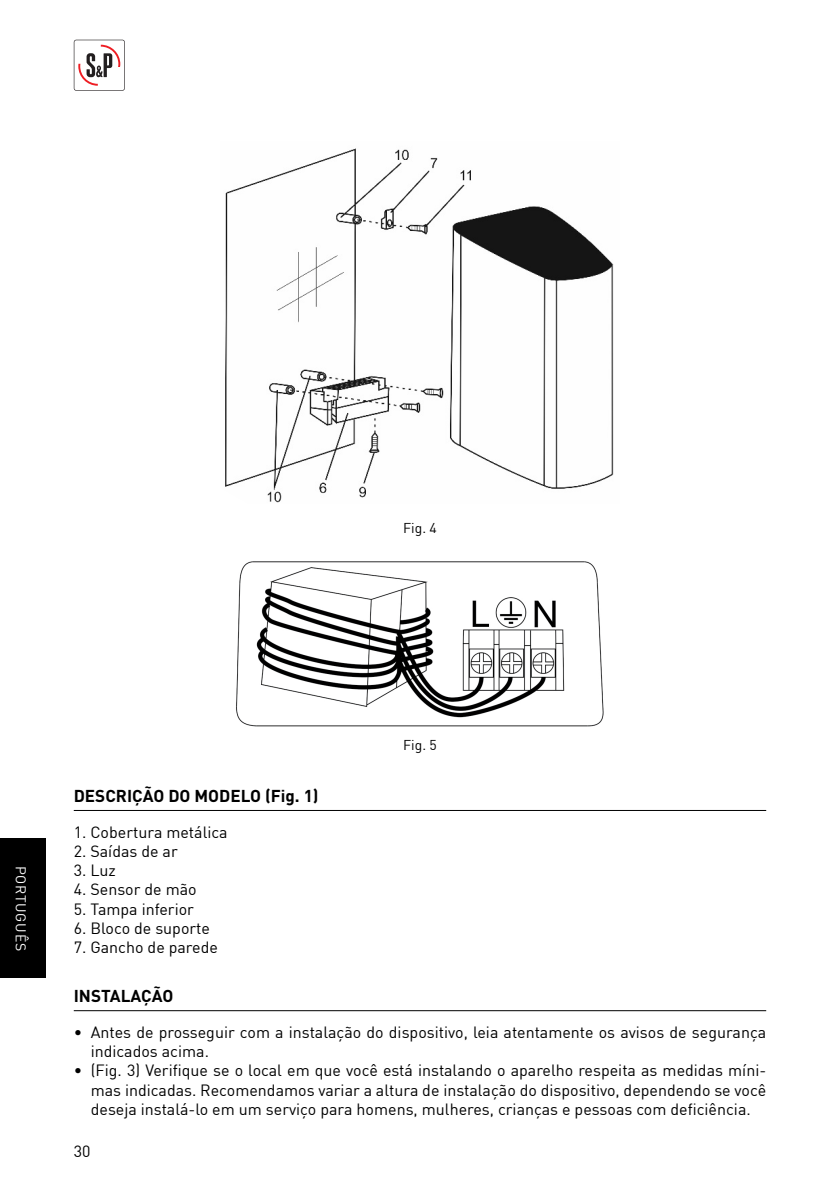
<style>
.page{position:relative;width:840px;height:1191px;background:#fff}
.page>*{position:absolute;margin:0;border:0;box-sizing:border-box;transform-origin:0 0}
.t1{font:700 17px "DIN";color:#000}
.t2{font:16px/19.2px "DIN";color:#000}
.t3{font:14px "DIN";color:#000}
.t4{font:14px "DIN";letter-spacing:.05em;color:#fff}
</style>
<div class="page">
<svg style="left:74px;top:40px;width:51px;height:51px"></svg>
<div style="left:0;top:838px;width:45px;height:140px;background:#000"></div>
<hr style="left:74px;top:810px;width:691px;height:1px;background:#000">
<hr style="left:74px;top:1010px;width:691px;height:1px;background:#000">
<img style="left:225px;top:148px;width:389px;height:355px">
<img style="left:236px;top:561px;width:368px;height:166px">
<p class="t3" style="left:403px;top:523px;width:35px">Fig. 4</p>
<p class="t4" style="left:26px;top:865px;width:87px;rotate:90deg">PORTUGUÊS</p>
<p class="t3" style="left:403px;top:740px;width:35px">Fig. 5</p>
<p class="t1" style="left:74px;top:789px;width:246px">DESCRIÇÃO DO MODELO (Fig. 1)</p>
<p class="t2" style="left:74px;top:824px;width:155px">1. Cobertura metálica</p>
<p class="t2" style="left:74px;top:843px;width:105px">2. Saídas de ar</p>
<p class="t2" style="left:74px;top:862px;width:44px">3. Luz</p>
<p class="t2" style="left:74px;top:882px;width:124px">4. Sensor de mão</p>
<p class="t2" style="left:74px;top:901px;width:122px">5. Tampa inferior</p>
<p class="t2" style="left:74px;top:920px;width:138px">6. Bloco de suporte</p>
<p class="t2" style="left:74px;top:939px;width:145px">7. Gancho de parede</p>
<p class="t1" style="left:74px;top:989px;width:101px">INSTALAÇÃO</p>
<p class="t2" style="left:91px;top:1024px;width:676px;text-indent:-17px">• Antes de prosseguir com a instalação do dispositivo, leia atentamente os avisos de segurança indicados acima.</p>
<p class="t2" style="left:91px;top:1063px;width:676px;text-align:justify;text-indent:-17px">• (Fig. 3) Verifique se o local em que você está instalando o aparelho respeita as medidas míni&shy;mas indicadas. Recomendamos variar a altura de instalação do dispositivo, dependendo se você deseja instalá-lo em um serviço para homens, mulheres, crianças e pessoas com deficiência.</p>
<p class="t2" style="left:74px;top:1143px;width:18px">30</p>
</div>
